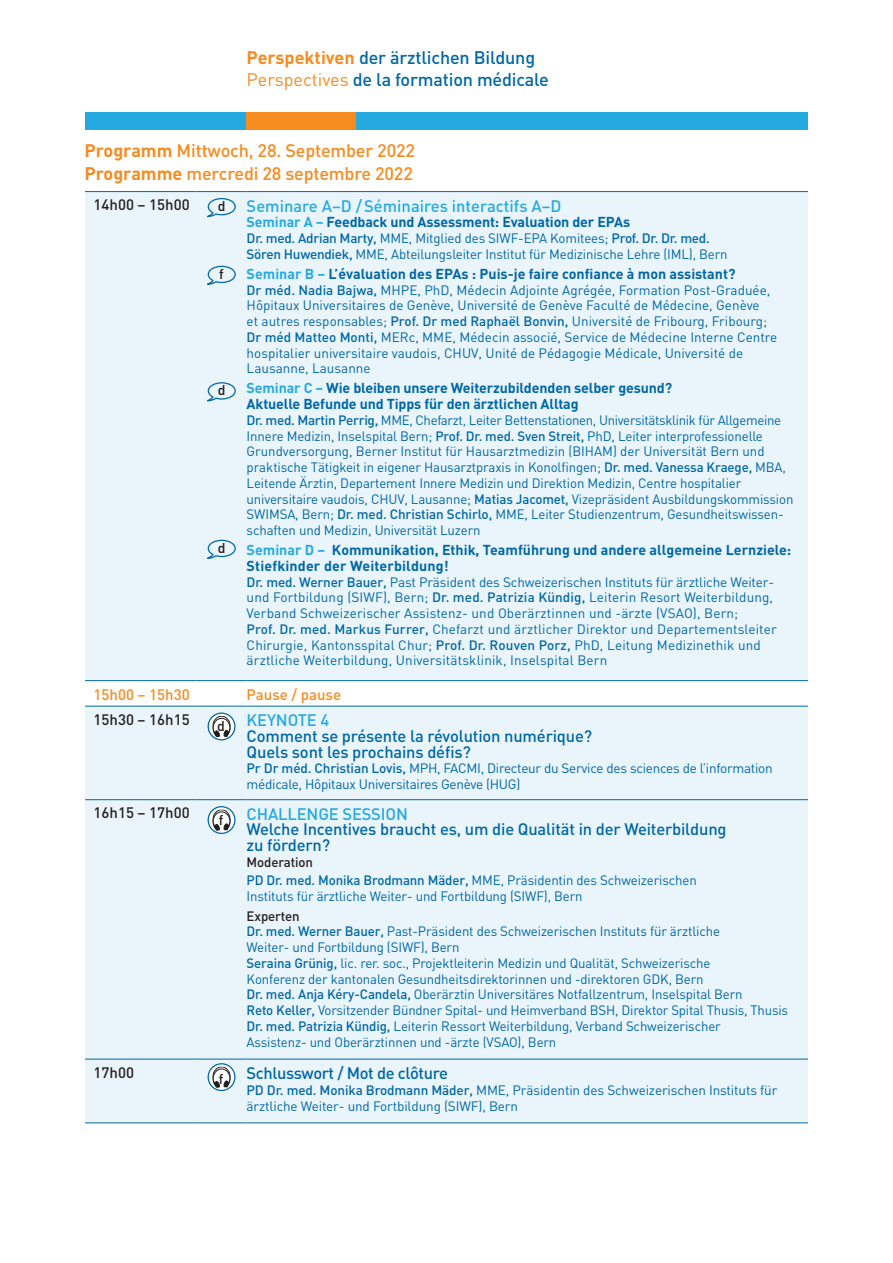
<style>
.page{position:relative;width:893px;height:1263px;background:#fff}
.page>*{position:absolute;margin:0;border:0;box-sizing:border-box;transform-origin:0 0}
.t1{font:500 18px/22.5px "DIN";letter-spacing:-.01em;color:#0068a5}
.t2{font:500 18px/22.5px "DIN";letter-spacing:-.01em;color:#f68b1f}
.t3{font:500 16.5px/15.8px "DIN";letter-spacing:-.01em;color:#0068a5}
.t4{font:500 16.5px "DIN";letter-spacing:-.01em;color:#24aae1}
.t5{font:500 15px "DIN";color:#231f20}
.t6{font:500 15px "DIN";color:#f68b1f}
.t7{font:700 14.25px/15.8px "DIN";letter-spacing:-.01em;color:#0068a5}
.t8{font:500 14.1px "DIN";color:#231f20}
.t9{font:13.5px/15.8px "DIN";letter-spacing:-.01em;color:#0068a5}
.t10{font:13.5px/15.8px "DIN";letter-spacing:.01em;color:#0068a5}
.s1{font-weight:700;color:#f68b1f}
.s2{font-weight:400;color:#f68b1f}
.s3{font-weight:700}
.s4{color:#24aae1}
.s5{font-weight:500}
.s6{font-weight:500;color:#231f20}
</style>
<div class="page">
<div style="left:85px;top:192px;width:723px;height:930px;background:#eaf4fb"></div>
<svg style="left:85px;top:681px;width:723px;height:25px"></svg>
<hr style="left:85px;top:191px;width:111px;height:1px;background:#0068a5">
<hr style="left:196px;top:191px;width:51px;height:1px;background:#0068a5">
<hr style="left:247px;top:191px;width:561px;height:1px;background:#0068a5">
<hr style="left:85px;top:1059px;width:111px;height:1px;background:#0068a5">
<hr style="left:196px;top:1059px;width:51px;height:1px;background:#0068a5">
<hr style="left:247px;top:1059px;width:561px;height:1px;background:#0068a5">
<hr style="left:85px;top:1122px;width:111px;height:1px;background:#0068a5">
<hr style="left:196px;top:1122px;width:51px;height:1px;background:#0068a5">
<hr style="left:247px;top:1122px;width:561px;height:1px;background:#0068a5">
<hr style="left:85px;top:680px;width:111px;height:1px;background:#0068a5">
<hr style="left:196px;top:680px;width:51px;height:1px;background:#0068a5">
<hr style="left:247px;top:680px;width:561px;height:1px;background:#0068a5">
<hr style="left:85px;top:706px;width:111px;height:1px;background:#0068a5">
<hr style="left:196px;top:706px;width:51px;height:1px;background:#0068a5">
<hr style="left:247px;top:706px;width:561px;height:1px;background:#0068a5">
<hr style="left:85px;top:799px;width:111px;height:1px;background:#0068a5">
<hr style="left:196px;top:799px;width:51px;height:1px;background:#0068a5">
<hr style="left:247px;top:799px;width:561px;height:1px;background:#0068a5">
<svg style="left:206px;top:197px;width:30px;height:21px"></svg>
<svg style="left:206px;top:265px;width:30px;height:21px"></svg>
<svg style="left:206px;top:382px;width:30px;height:20px"></svg>
<svg style="left:206px;top:539px;width:30px;height:21px"></svg>
<svg style="left:208px;top:713px;width:27px;height:27px"></svg>
<svg style="left:212px;top:716px;width:19px;height:21px"></svg>
<div style="left:208px;top:712px;width:27px;height:28px;border:1px solid #0068a5;border-radius:50%"></div>
<svg style="left:208px;top:807px;width:27px;height:26px"></svg>
<svg style="left:212px;top:809px;width:19px;height:21px"></svg>
<div style="left:208px;top:806px;width:27px;height:28px;border:1px solid #0068a5;border-radius:50%"></div>
<svg style="left:208px;top:1064px;width:27px;height:26px"></svg>
<svg style="left:212px;top:1066px;width:19px;height:22px"></svg>
<div style="left:208px;top:1063px;width:27px;height:28px;border:1px solid #0068a5;border-radius:50%"></div>
<div style="left:85px;top:113px;width:723px;height:17px;background:#24aae1"></div>
<div style="left:247px;top:113px;width:109px;height:17px;background:#f68b1f"></div>
<h1 class="t1" style="left:247px;top:46px;width:304px"><span class="s1">Perspektiven</span> der ärztlichen Bildung<br><span class="s2">Perspectives</span> de la formation médicale</h1>
<h1 class="t2" style="left:85px;top:139px;width:332px"><span class="s3">Programm</span> Mittwoch, 28. September 2022<br><span class="s3">Programme</span> mercredi 28 septembre 2022</h1>
<p class="t5" style="left:94px;top:195px;width:98px">14h00 – 15h00</p>
<p class="t8" style="left:218px;top:197px;width:9px">d</p>
<p class="t8" style="left:219px;top:264px;width:6px">f</p>
<p class="t8" style="left:218px;top:381px;width:9px">d</p>
<p class="t8" style="left:218px;top:538px;width:9px">d</p>
<p class="t4" style="left:247px;top:195px;width:316px">Seminare A–D /Séminaires interactifs A–D</p>
<p class="t7" style="left:247px;top:214px;width:385px"><span class="s4">Seminar A –</span> Feedback und Assessment: Evaluation der EPAs</p>
<p class="t9" style="left:247px;top:230px;width:483px"><span class="s5">Dr. med. Adrian Marty,</span> MME, Mitglied des SIWF-EPA Komitees; <span class="s5">Prof. Dr. Dr. med.<br>Sören Huwendiek,</span> MME, Abteilungsleiter Institut für Medizinische Lehre (IML), Bern</p>
<p class="t7" style="left:247px;top:265px;width:490px"><span class="s4">Seminar B –</span> L’évaluation des EPAs : Puis-je faire confiance à mon assistant?</p>
<p class="t9" style="left:247px;top:282px;width:532px"><span class="s5">Dr méd. Nadia Bajwa,</span> MHPE, PhD, Médecin Adjointe Agrégée, Formation Post-Graduée, Hôpitaux Universitaires de Genève, Université de Genève Faculté de Médecine, Genève<br>et autres responsables; <span class="s5">Prof. Dr med Raphaël Bonvin,</span> Université de Fribourg, Fribourg; <span class="s5">Dr méd Matteo Monti,</span> MERc, MME, Médecin associé, Service de Médecine Interne Centre hospitalier universitaire vaudois, CHUV, Unité de Pédagogie Médicale, Université de Lausanne, Lausanne</p>
<p class="t7" style="left:247px;top:380px;width:427px"><span class="s4">Seminar C –</span> Wie bleiben unsere Weiterzubildenden selber gesund?<br>Aktuelle Befunde und Tipps für den ärztlichen Alltag</p>
<p class="t9" style="left:247px;top:412px;width:548px"><span class="s5">Dr. med. Martin Perrig,</span> MME, Chefarzt, Leiter Bettenstationen, Universitätsklinik für Allgemeine Innere Medizin, Inselspital Bern; <span class="s5">Prof. Dr. med. Sven Streit,</span> PhD, Leiter interprofessionelle Grundversorgung, Berner Institut für Hausarztmedizin (BIHAM) der Universität Bern und praktische Tätigkeit in eigener Hausarztpraxis in Konolfingen; <span class="s5">Dr. med. Vanessa Kraege,</span> MBA, Leitende Ärztin, Departement Innere Medizin und Direktion Medizin, Centre hospitalier universitaire vaudois, CHUV, Lausanne; <span class="s5">Matias Jacomet,</span> Vizepräsident Ausbildungskommission SWIMSA, Bern; <span class="s5">Dr. med. Christian Schirlo,</span> MME, Leiter Studienzentrum, Gesundheitswissen&shy;schaften und Medizin, Universität Luzern</p>
<p class="t7" style="left:247px;top:541px;width:546px"><span class="s4">Seminar D –</span> Kommunikation, Ethik, Teamführung und andere allgemeine Lernziele:<br>Stiefkinder der Weiterbildung!</p>
<p class="t10" style="left:247px;top:574px;width:532px"><span class="s5">Dr. med. Werner Bauer,</span> Past Präsident des Schweizerischen Instituts für ärztliche Weiter&shy;und Fortbildung (SIWF), Bern; <span class="s5">Dr. med. Patrizia Kündig,</span> Leiterin Resort Weiterbildung, Verband Schweizerischer Assistenz- und Oberärztinnen und -ärzte (VSAO), Bern;<br><span class="s5">Prof. Dr. med. Markus Furrer,</span> Chefarzt und ärztlicher Direktor und Departementsleiter Chirurgie, Kantonsspital Chur; <span class="s5">Prof. Dr. Rouven Porz,</span> PhD, Leitung Medizinethik und ärztliche Weiterbildung, Universitätsklinik, Inselspital Bern</p>
<p class="t6" style="left:94px;top:684px;width:98px">15h00 – 15h30</p>
<p class="t6" style="left:247px;top:684px;width:96px">Pause / pause</p>
<p class="t5" style="left:94px;top:710px;width:98px">15h30 – 16h15</p>
<p class="t8" style="left:217px;top:717px;width:9px">d</p>
<p class="t4" style="left:247px;top:710px;width:84px">KEYNOTE 4</p>
<p class="t3" style="left:247px;top:727px;width:347px">Comment se présente la révolution numérique?<br>Quels sont les prochains défis?</p>
<p class="t9" style="left:247px;top:760px;width:528px"><span class="s5">Pr Dr méd. Christian Lovis,</span> MPH, FACMI, Directeur du Service des sciences de l’information médicale, Hôpitaux Universitaires Genève (HUG)</p>
<p class="t5" style="left:94px;top:803px;width:98px">16h15 – 17h00</p>
<p class="t8" style="left:219px;top:810px;width:6px">f</p>
<p class="t4" style="left:247px;top:803px;width:163px">CHALLENGE SESSION</p>
<p class="t3" style="left:247px;top:821px;width:482px">Welche Incentives braucht es, um die Qualität in der Weiterbildung zu fördern?</p>
<p class="t9" style="left:247px;top:853px;width:452px;line-height:17.9px"><span class="s6">Moderation<br></span><span class="s5">PD Dr. med. Monika Brodmann Mäder,</span> MME, Präsidentin des Schweizerischen</p>
<p class="t9" style="left:247px;top:887px;width:338px">Instituts für ärztliche Weiter- und Fortbildung (SIWF), Bern</p>
<p class="t9" style="left:247px;top:907px;width:543px"><span class="s6">Experten<br></span><span class="s5">Dr. med. Werner Bauer,</span> Past-Präsident des Schweizerischen Instituts für ärztliche<br>Weiter- und Fortbildung (SIWF), Bern<br><span class="s5">Seraina Grünig,</span> lic. rer. soc., Projektleiterin Medizin und Qualität, Schweizerische<br>Konferenz der kantonalen Gesundheitsdirektorinnen und -direktoren GDK, Bern<br><span class="s5">Dr. med. Anja Kéry-Candela,</span> Oberärztin Universitäres Notfallzentrum, Inselspital Bern<br><span class="s5">Reto Keller,</span> Vorsitzender Bündner Spital- und Heimverband BSH, Direktor Spital Thusis, Thusis <span class="s5">Dr. med. Patrizia Kündig,</span> Leiterin Ressort Weiterbildung, Verband Schweizerischer<br>Assistenz- und Oberärztinnen und -ärzte (VSAO), Bern</p>
<p class="t5" style="left:94px;top:1063px;width:42px">17h00</p>
<p class="t8" style="left:219px;top:1070px;width:6px">f</p>
<p class="t3" style="left:247px;top:1065px;width:203px">Schlusswort / Mot de clôture</p>
<p class="t9" style="left:247px;top:1082px;width:532px"><span class="s5">PD Dr. med. Monika Brodmann Mäder,</span> MME, Präsidentin des Schweizerischen Instituts für ärztliche Weiter- und Fortbildung (SIWF), Bern</p>
</div>
